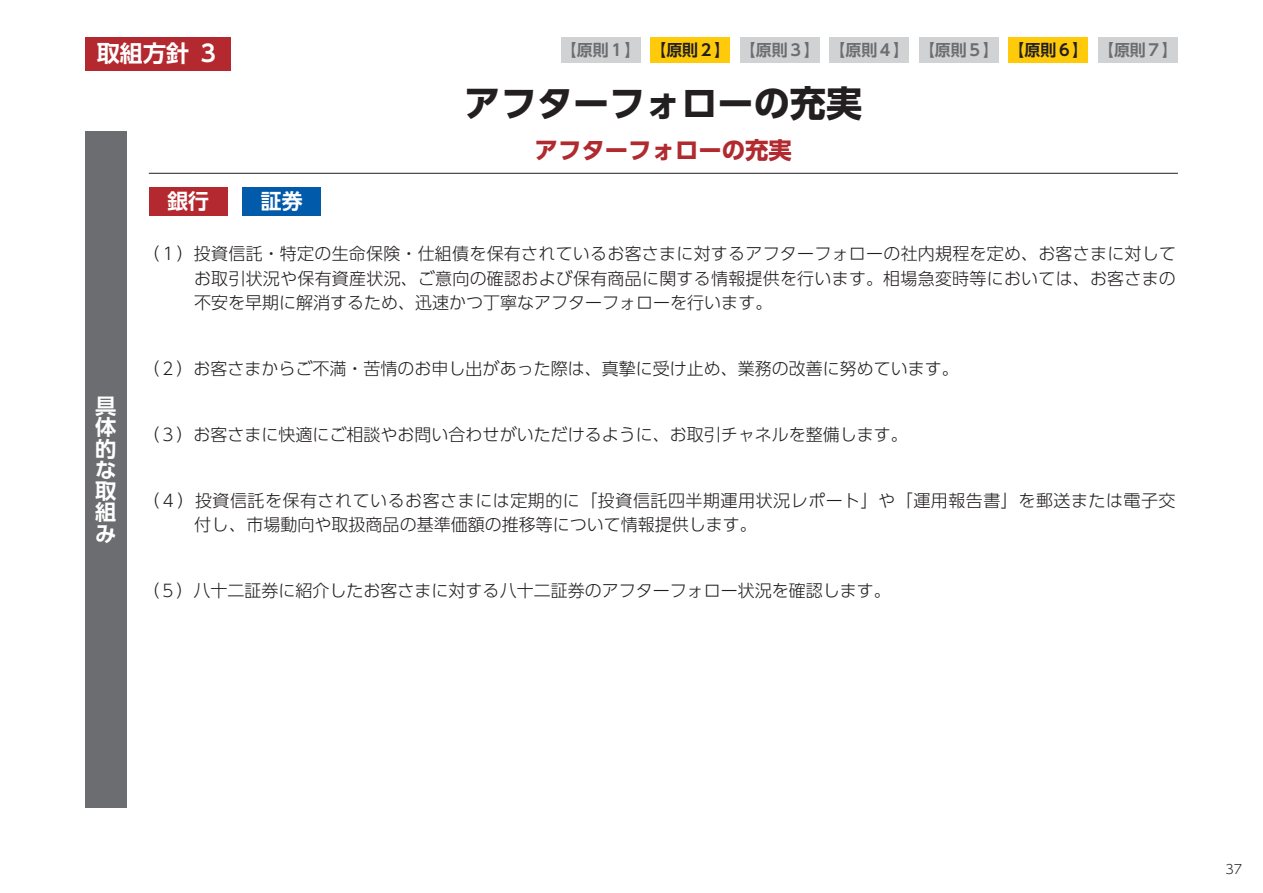
<style>
.page{position:relative;width:1263px;height:893px;background:#fff}
.page>*{position:absolute;margin:0;border:0;box-sizing:border-box;transform-origin:0 0}
.t1{font:700 36.15px "UD Shin Go Pro";color:#231f20}
.t2{font:700 23.4px "UD Shin Go Pro";color:#b02a2f}
.t3{font:23.1px "UD Shin Go Pro De Bold 90 pv RKSJ H";color:#fff}
.t4{font:700 21.3px/21.3px "UD Shin Go Pro De";color:#fff;text-align:justify}
.t5{font:20.85px "UD Shin Go Pro De Bold 90 pv RKSJ H";color:#fff}
.t6{font:300 16.95px/24.5px "UD Shin Go Pro";color:#231f20;text-align:justify}
.t7{font:300 16.95px/24.5px "UD Shin Go Pro";letter-spacing:.03em;color:#231f20}
.t8{font:15.9px "UD Shin Go Pro De Bold 90 pv RKSJ H";color:#6c6d70}
.t9{font:300 12.75px "UD Shin Go Pro";color:#231f20}
.s1{color:#231f20}
</style>
<div class="page">
<div style="left:85px;top:37px;width:145px;height:33px;background:#b3292f"></div>
<div style="left:650px;top:37px;width:80px;height:25px;background:#feca0a"></div>
<div style="left:740px;top:37px;width:80px;height:25px;background:#d1d2d4"></div>
<div style="left:829px;top:37px;width:80px;height:25px;background:#d1d2d4"></div>
<div style="left:919px;top:37px;width:80px;height:25px;background:#d1d2d4"></div>
<div style="left:1008px;top:37px;width:80px;height:25px;background:#feca0a"></div>
<div style="left:1098px;top:37px;width:80px;height:25px;background:#d1d2d4"></div>
<div style="left:561px;top:37px;width:80px;height:25px;background:#d1d2d4"></div>
<hr style="left:149px;top:173px;width:1029px;height:1px;background:#231f20">
<div style="left:149px;top:187px;width:79px;height:29px;background:#b3292f"></div>
<div style="left:242px;top:187px;width:79px;height:29px;background:#015aaa"></div>
<div style="left:85px;top:132px;width:42px;height:676px;background:#6c6d70"></div>
<h3 class="t3" style="left:97px;top:35px;width:124px">取組方針 ３</h3>
<p class="t5" style="left:167px;top:184px;width:43px">銀行</p>
<p class="t5" style="left:261px;top:184px;width:43px">証券</p>
<p class="t8" style="left:561px;top:37px;width:618px">【原則１】 <span class="s1">【原則２】</span> 【原則３】 【原則４】 【原則５】 <span class="s1">【原則６】</span> 【原則７】</p>
<h1 class="t1" style="left:465px;top:74px;width:399px">アフターフォローの充実</h1>
<h2 class="t2" style="left:535px;top:131px;width:259px">アフターフォローの充実</h2>
<p class="t6" style="left:194px;top:241px;width:984px;text-indent:-52px">（１）投資信託・特定の生命保険・仕組債を保有されているお客さまに対するアフターフォローの社内規程を定め、お客さまに対してお取引状況や保有資産状況、ご意向の確認および保有商品に関する情報提供を行います。相場急変時等においては、お客さまの不安を早期に解消するため、迅速かつ丁寧なアフターフォローを行います。</p>
<p class="t4" style="left:95px;top:395px;width:22px">具体的な取組み</p>
<p class="t6" style="left:142px;top:356px;width:818px">（２）お客さまからご不満・苦情のお申し出があった際は、真摯に受け止め、業務の改善に努めています。</p>
<p class="t6" style="left:142px;top:422px;width:767px">（３）お客さまに快適にご相談やお問い合わせがいただけるように、お取引チャネルを整備します。</p>
<p class="t7" style="left:194px;top:488px;width:983px;text-indent:-52px">（４）投資信託を保有されているお客さまには定期的に「投資信託四半期運用状況レポート」や「運用報告書」を郵送または電子交付し、市場動向や取扱商品の基準価額の推移等について情報提供します。</p>
<p class="t6" style="left:142px;top:578px;width:750px">（５）八十二証券に紹介したお客さまに対する八十二証券のアフターフォロー状況を確認します。</p>
<p class="t9" style="left:1225px;top:859px;width:18px">37</p>
</div>
